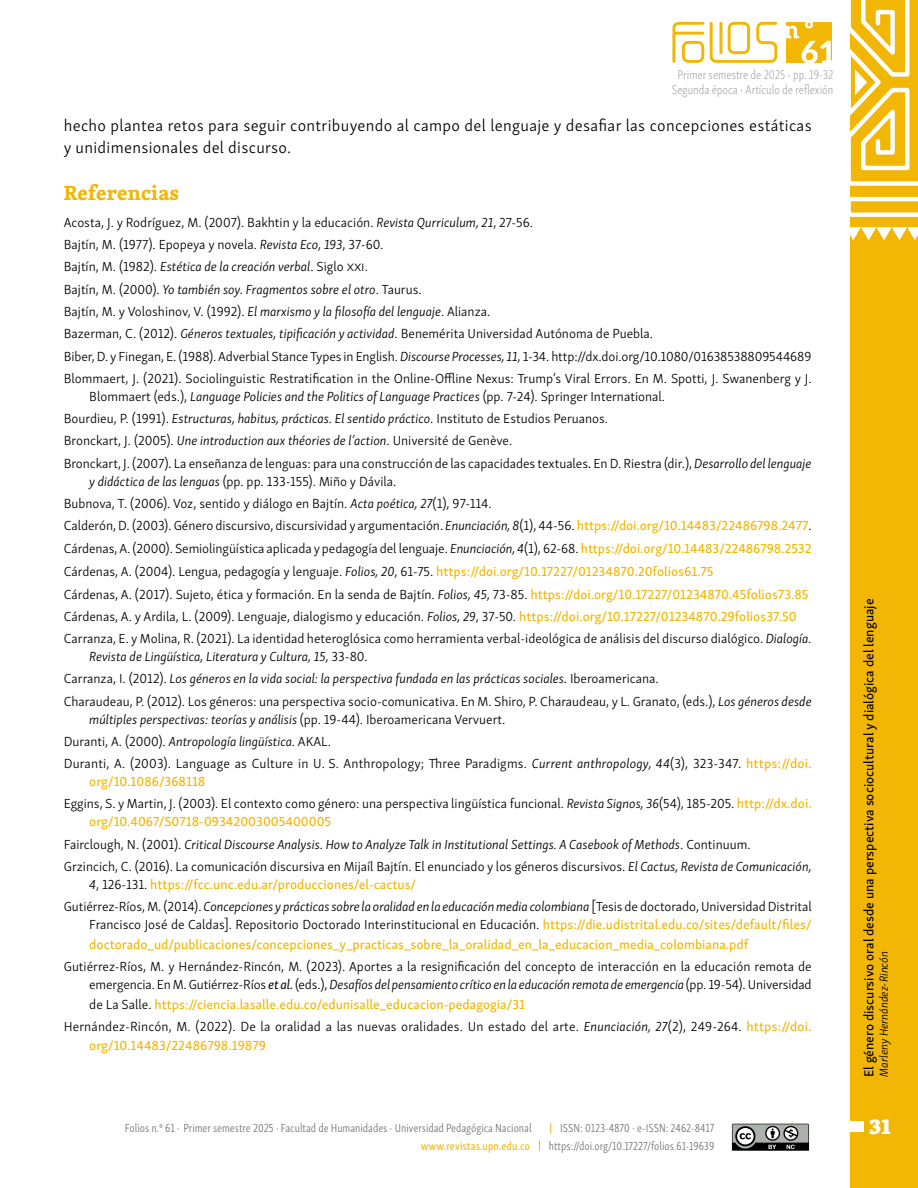
<style>
.page{position:relative;width:918px;height:1188px;background:#fff}
.page>*{position:absolute;margin:0;border:0;box-sizing:border-box;transform-origin:0 0}
.t1{font:800 22.5px "Skolar Latin";color:#fff}
.Subtítulo_1{font:700 21px "Skolar Latin";color:#f2b705}
.Parrafo_sangria{font:300 16.5px/21.8px "Skolar Sans PE";letter-spacing:.02em;color:#000}
.Bibliografía{font:300 13.5px/18px "Skolar Sans PE";color:#000}
.Bibliografía-2{font:italic 300 13.5px "Skolar Sans PE";color:#000}
.Bibliografía-3{font:13.5px "Skolar Sans PE Me";color:#f2b705}
.t2{font:13.5px "Skolar Sans PE Me";color:#000}
.t3{font:12.9px/15.5px "Skolar Sans Latn Cp El";color:#939598;text-align:center}
.t4{font:300 12px "Skolar Sans Latn Cp";color:#6d6e71}
.t5{font:12px "Skolar Sans Latn Cp Me";color:#f2b705}
.t6{font:italic 300 12px "Skolar Sans PE";color:#000}
.s1{font-style:italic}
.s2{font-style:normal}
.s3{font-weight:400;font-style:italic}
.s4{font-family:"Skolar Sans PE Me";font-weight:400;color:#f2b705}
.s5{font-weight:400}
.s6{font-family:"Skolar Sans PE";font-weight:300;color:#000}
</style>
<div class="page">
<div style="left:850px;top:0;width:68px;height:1188px;background:#f2b705"></div>
<svg style="left:850px;top:0;width:68px;height:241px"></svg>
<svg style="left:672px;top:22px;width:32px;height:41px"></svg>
<svg style="left:710px;top:22px;width:67px;height:41px"></svg>
<svg style="left:732px;top:1124px;width:77px;height:27px;background:#737774"></svg>
<div style="left:849px;top:1121px;width:14px;height:11px;background:#fff"></div>
<svg style="left:786px;top:22px;width:46px;height:41px"></svg>
<p class="t3" style="left:672px;top:66px;width:163px">Primer semestre de 2025 ▪ pp. 19-32<br>Segunda época ▪ Artículo de reflexión</p>
<p class="Parrafo_sangria" style="left:64px;top:114px;width:749px">hecho plantea retos para seguir contribuyendo al campo del lenguaje y desafiar las concepciones estáticas y unidimensionales del discurso.</p>
<p class="Subtítulo_1" style="left:64px;top:177px;width:117px">Referencias</p>
<p class="Bibliografía" style="left:64px;top:212px;width:471px">Acosta, J. y Rodríguez, M. (2007). Bakhtin y la educación. <span class="s1">Revista Qurriculum, 21</span>, 27-56.</p>
<p class="Bibliografía" style="left:64px;top:235px;width:321px">Bajtín, M. (1977). Epopeya y novela. <span class="s1">Revista Eco, 193</span>, 37-60.</p>
<p class="Bibliografía" style="left:64px;top:257px;width:306px">Bajtín, M. (1982). <span class="s1">Estética de la creación verbal</span>. Siglo xxi.</p>
<p class="Bibliografía-2" style="left:64px;top:279px;width:359px"><span class="s2">Bajtín, M. (2000).</span> Yo también soy. Fragmentos sobre el otro<span class="s2">. Taurus.</span></p>
<p class="Bibliografía" style="left:64px;top:301px;width:428px">Bajtín, M. y Voloshinov, V. (1992). <span class="s1">El marxismo y la filosofía del lenguaje</span>. Alianza.</p>
<p class="Bibliografía" style="left:64px;top:324px;width:591px">Bazerman, C. (2012). <span class="s1">Géneros textuales, tipificación y actividad</span>. Benemérita Universidad Autónoma de Puebla.</p>
<p class="Bibliografía" style="left:64px;top:346px;width:749px">Biber, D. y Finegan, E. (1988). Adverbial Stance Types in English. <span class="s1">Discourse Processes, 11</span>, 1-34. http://dx.doi.org/10.1080/01638538809544689</p>
<p class="Bibliografía" style="left:89px;top:368px;width:724px;text-indent:-26px">Blommaert, J. (2021). Sociolinguistic Restratification in the Online-Offline Nexus: Trump’s Viral Errors. En M. Spotti, J. Swanenberg y J.<br>Blommaert (eds.), <span class="s1">Language Policies and the Politics of Language Practices</span> (pp. 7-24). Springer International.</p>
<p class="Bibliografía" style="left:64px;top:409px;width:546px">Bourdieu, P. (1991). <span class="s1">Estructuras, habitus, prácticas. El sentido práctico</span>. Instituto de Estudios Peruanos.</p>
<p class="Bibliografía" style="left:64px;top:431px;width:450px">Bronckart, J. (2005). <span class="s1">Une introduction aux théories de l’action</span>. Université de Genève.</p>
<p class="Bibliografía" style="left:89px;top:453px;width:724px;text-indent:-26px">Bronckart, J. (2007)<span class="s3">.</span> La enseñanza de lenguas: para una construcción de las capacidades textuales<span class="s3">.</span> En D. Riestra (dir.),<span class="s1">Desarrollo del lenguaje y didáctica de las lenguas</span> (pp. pp. 133-155). Miño y Dávila.</p>
<p class="Bibliografía" style="left:64px;top:493px;width:429px">Bubnova, T. (2006). Voz, sentido y diálogo en Bajtín. <span class="s1">Acta poética, 27</span>(1), 97-114.</p>
<p class="Bibliografía" style="left:64px;top:516px;width:749px">Calderón, D. (2003). Género discursivo, discursividad y argumentación. <span class="s1">Enunciación, 8</span>(1), 44-56. <span class="s4">https://doi.org/10.14483/22486798.2477</span>.</p>
<p class="Bibliografía" style="left:64px;top:538px;width:749px">Cárdenas, A. (2000). Semiolingüística aplicada y pedagogía del lenguaje. <span class="s1">Enunciación, 4</span>(1), 62-68. <span class="s4">https://doi.org/10.14483/22486798.2532</span></p>
<p class="Bibliografía" style="left:64px;top:562px;width:651px">Cárdenas, A. (2004). Lengua, pedagogía y lenguaje. <span class="s1">Folios, 20</span>, 61-75. <span class="s4">https://doi.org/10.17227/01234870.20folios61.75</span></p>
<p class="Bibliografía" style="left:64px;top:584px;width:746px">Cárdenas, A. (2017). Sujeto, ética y formación. En la senda de Bajtín. <span class="s1">Folios, 45</span>, 73-85. <span class="s4">https://doi.org/10.17227/01234870.45folios73.85</span></p>
<p class="Bibliografía" style="left:64px;top:606px;width:734px">Cárdenas, A. y Ardila, L. (2009). Lenguaje, dialogismo y educación. <span class="s1">Folios, 29</span>, 37-50. <span class="s4">https://doi.org/10.17227/01234870.29folios37.50</span></p>
<p class="Bibliografía" style="left:89px;top:629px;width:724px;text-indent:-26px">Carranza, E. y Molina, R. (2021). La identidad heteroglósica como herramienta verbal-ideológica de análisis del discurso dialógico. <span class="s1">Dialogía.<br>Revista de Lingüística, Literatura y Cultura, 15</span>, 33-80.</p>
<p class="Bibliografía-2" style="left:64px;top:669px;width:597px"><span class="s2">Carranza, I. (2012).</span> Los géneros en la vida social: la perspectiva fundada en las prácticas sociales<span class="s5">.</span> <span class="s2">Iberoamericana.</span></p>
<p class="Bibliografía" style="left:89px;top:691px;width:724px;text-indent:-26px">Charaudeau, P. (2012). Los géneros: una perspectiva socio-comunicativa. En M. Shiro, P. Charaudeau, y L. Granato, (eds.), <span class="s1">Los géneros desde múltiples perspectivas: teorías y análisis</span> (pp. 19-44). Iberoamericana Vervuert.</p>
<p class="Bibliografía-2" style="left:64px;top:731px;width:269px"><span class="s2">Duranti, A. (2000).</span> Antropología lingüística. <span class="s2">AKAL.</span></p>
<p class="Bibliografía" style="left:89px;top:754px;width:724px;text-indent:-26px">Duranti, A. (2003). Language as Culture in U. S. Anthropology; Three Paradigms. <span class="s1">Current anthropology, 44</span>(3), 323-347. <span class="s4">https://doi. org/10.1086/368118</span></p>
<p class="Bibliografía" style="left:89px;top:794px;width:724px;text-indent:-26px">Eggins, S. y Martin, J. (2003). El contexto como género: una perspectiva lingüística funcional. <span class="s1">Revista Signos, 36</span>(54), 185-205. <span class="s4">http://dx.doi. org/10.4067/S0718-09342003005400005</span></p>
<p class="Bibliografía-2" style="left:64px;top:834px;width:688px"><span class="s2">Fairclough, N. (2001).</span> Critical Discourse Analysis. How to Analyze Talk in Institutional Settings. A Casebook of Methods<span class="s2">. Continuum.</span></p>
<p class="Bibliografía" style="left:89px;top:856px;width:724px;text-indent:-26px">Grzincich, C. (2016). La comunicación discursiva en Mijaíl Bajtín. El enunciado y los géneros discursivos. <span class="s1">El Cactus, Revista de Comunicación,<br>4</span>, 126-131. <span class="s4">https://fcc.unc.edu.ar/producciones/el-cactus/</span></p>
<p class="Bibliografía" style="left:64px;top:897px;width:750px;text-align:right">Gutiérrez-Ríos, M. (2014). <span class="s1">Concepciones y prácticas sobre la oralidad en la educación media colombiana</span> [Tesis de doctorado, Universidad Distrital<br>Francisco José de Caldas]. Repositorio Doctorado Interinstitucional en Educación. <span class="s4">https://die.udistrital.edu.co/sites/default/files/</span></p>
<p class="Bibliografía-3" style="left:89px;top:934px;width:661px">doctorado_ud/publicaciones/concepciones_y_practicas_sobre_la_oralidad_en_la_educacion_media_colombiana.pdf</p>
<p class="Bibliografía" style="left:64px;top:957px;width:749px;text-align:right">Gutiérrez-Ríos, M. y Hernández-Rincón, M. (2023). Aportes a la resignificación del concepto de interacción en la educación remota de emergencia. En M. Gutiérrez-Ríos <span class="s3">et al.</span> (eds.), <span class="s1">Desafíos del pensamiento crítico en la educación remota de emergencia</span> (pp. 19-54). Universidad</p>
<p class="Bibliografía-3" style="left:89px;top:994px;width:437px"><span class="s6">de La Salle.</span> https://ciencia.lasalle.edu.co/edunisalle_educacion-pedagogia/31</p>
<p class="Bibliografía" style="left:89px;top:1016px;width:724px;line-height:19.5px;text-indent:-26px">Hernández-Rincón, M. (2022). De la oralidad a las nuevas oralidades. Un estado del arte. <span class="s1">Enunciación, 27</span>(2), 249-264. <span class="s4">https://doi. org/10.14483/22486798.19879</span></p>
<p class="t2" style="left:858px;top:1077px;width:480px;rotate:-90deg">El género discursivo oral desde una perspectiva sociocultural y dialógica del lenguaje</p>
<p class="t6" style="left:875px;top:1077px;width:127px;rotate:-90deg">Marleny Hernández-Rincón</p>
<p class="t4" style="left:125px;top:1119px;width:408px">Folios n.º 61 ▪ Primer semestre 2025 ▪ Facultad de Humanidades ▪ Universidad Pedagógica Nacional</p>
<p class="t4" style="left:560px;top:1119px;width:156px">ISSN: 0123-4870 ▪ e-ISSN: 2462-8417</p>
<h1 class="t1" style="left:869px;top:1107px;width:23px">31</h1>
<p class="t5" style="left:421px;top:1136px;width:111px">www.revistas.upn.edu.co</p>
<p class="t4" style="left:549px;top:1137px;width:167px">https://doi.org/10.17227/folios.61-19639</p>
</div>
